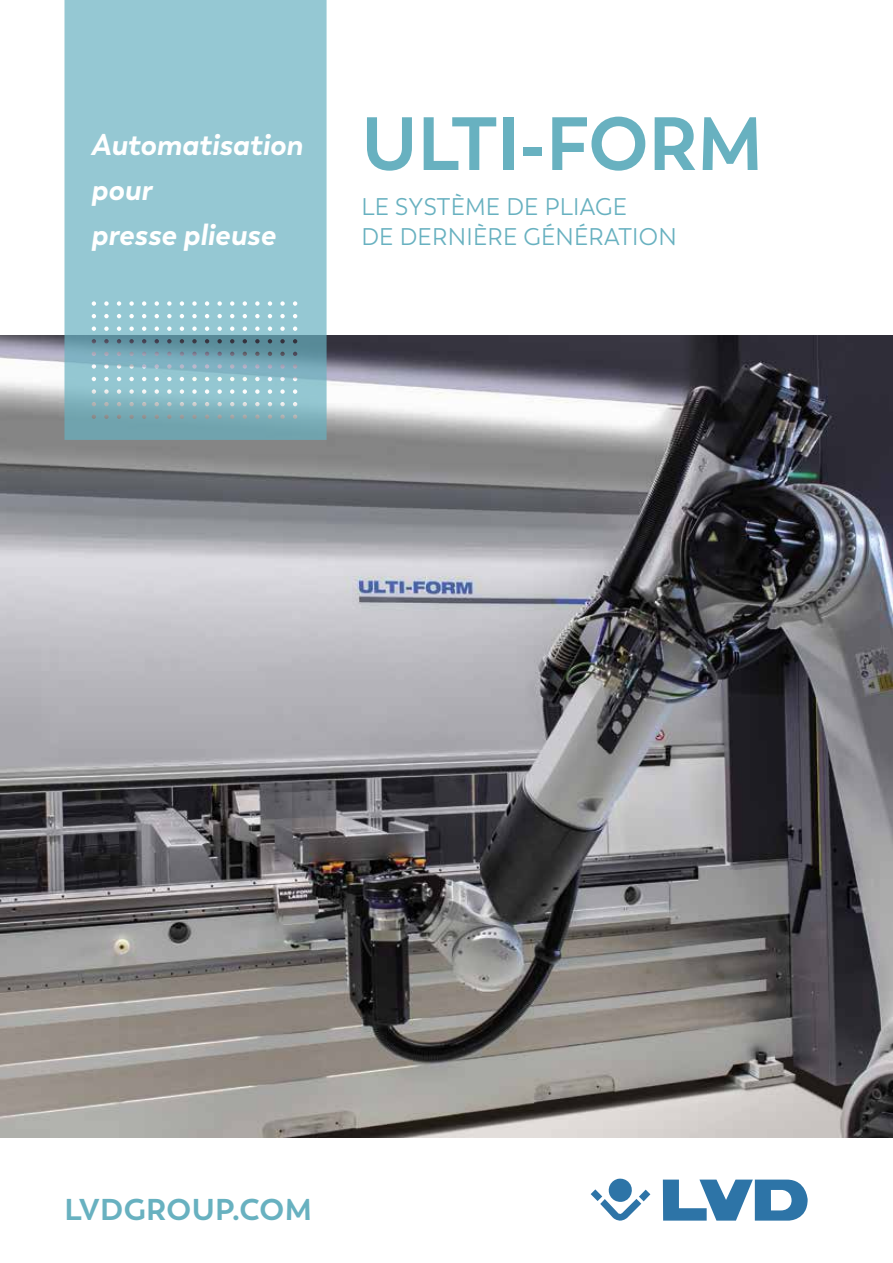
<style>
.page{position:relative;width:893px;height:1263px;background:#fff}
.page>*{position:absolute;margin:0;border:0;box-sizing:border-box;transform-origin:0 0}
.t1{font:700 75px "Trenda";color:#68b1c0}
.t2{font:italic 700 30px/45px "Trenda";color:#fff}
.t3{font:700 30px "Trenda";letter-spacing:.015em;color:#68b1c0}
.t4{font:24px/30px "Trenda";letter-spacing:.01em;color:#68b1c0}
</style>
<div class="page">
<img style="left:0;top:336px;width:893px;height:801px">
<svg style="left:663px;top:1179px;width:145px;height:41px"></svg>
<svg style="left:591px;top:1178px;width:59px;height:43px"></svg>
<svg style="left:64px;top:0;width:263px;height:440px;background:#90c2cd"></svg>
<p class="t2" style="left:91px;top:122px;width:213px">Automatisation pour<br>presse plieuse</p>
<h1 class="t1" style="left:361px;top:97px;width:403px">ULTI-FORM</h1>
<p class="t4" style="left:361px;top:192px;width:317px">LE SYSTÈME DE PLIAGE<br>DE DERNIÈRE GÉNÉRATION</p>
<p class="t3" style="left:64px;top:1191px;width:249px">LVDGROUP.COM</p>
</div>
